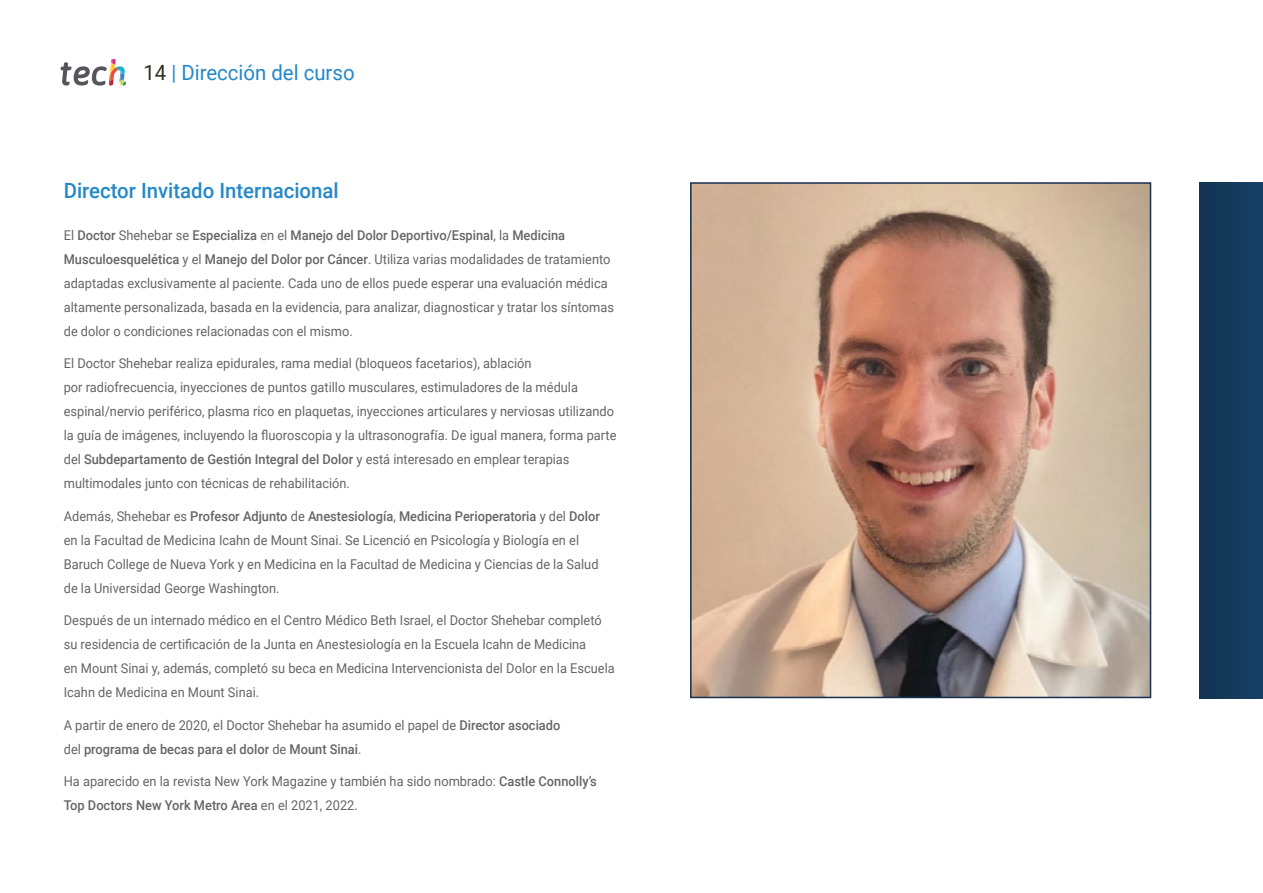
<style>
.page{position:relative;width:1263px;height:893px;background:#fff}
.page>*{position:absolute;margin:0;border:0;box-sizing:border-box;transform-origin:0 0}
.t1{font:500 21px "Roboto";color:#2488c9}
.t2{font:21px "Roboto";color:#2488c9}
.t3{font:13.5px/24px "Roboto";color:#656565;scale:.95 1}
.s1{color:#312e20}
.s2{font-weight:500}
</style>
<div class="page">
<svg style="left:61px;top:59px;width:65px;height:27px"></svg>
<img style="left:693px;top:185px;width:455px;height:510px">
<div style="left:690px;top:182px;width:461px;height:516px;border:2px solid #17304f"></div>
<div style="left:1199px;top:182px;width:64px;height:516px;background:#14395b"></div>
<h1 class="t2" style="left:144px;top:57px;width:213px"><span class="s1">14</span> | Dirección del curso</h1>
<h1 class="t1" style="left:64px;top:176px;width:276px">Director Invitado Internacional</h1>
<p class="t3" style="left:64px;top:222px;width:581px">El <span class="s2">Doctor</span> Shehebar se <span class="s2">Especializa</span> en el <span class="s2">Manejo del Dolor Deportivo/Espinal</span>, la <span class="s2">Medicina Musculoesquelética</span> y el <span class="s2">Manejo del Dolor por Cáncer</span>. Utiliza varias modalidades de tratamiento adaptadas exclusivamente al paciente. Cada uno de ellos puede esperar una evaluación médica altamente personalizada, basada en la evidencia, para analizar, diagnosticar y tratar los síntomas de dolor o condiciones relacionadas con el mismo.</p>
<p class="t3" style="left:64px;top:351px;width:583px">El Doctor Shehebar realiza epidurales, rama medial (bloqueos facetarios), ablación<br>por radiofrecuencia, inyecciones de puntos gatillo musculares, estimuladores de la médula espinal/nervio periférico, plasma rico en plaquetas, inyecciones articulares y nerviosas utilizando la guía de imágenes, incluyendo la fluoroscopia y la ultrasonografía. De igual manera, forma parte del <span class="s2">Subdepartamento de Gestión Integral del Dolor</span> y está interesado en emplear terapias multimodales junto con técnicas de rehabilitación.</p>
<p class="t3" style="left:64px;top:503px;width:566px">Además, Shehebar es <span class="s2">Profesor Adjunto</span> de <span class="s2">Anestesiología</span>, <span class="s2">Medicina Perioperatoria</span> y del <span class="s2">Dolor </span>en la Facultad de Medicina Icahn de Mount Sinai. Se Licenció en Psicología y Biología en el Baruch College de Nueva York y en Medicina en la Facultad de Medicina y Ciencias de la Salud de la Universidad George Washington.</p>
<p class="t3" style="left:64px;top:608px;width:581px">Después de un internado médico en el Centro Médico Beth Israel, el Doctor Shehebar completó su residencia de certificación de la Junta en Anestesiología en la Escuela Icahn de Medicina<br>en Mount Sinai y, además, completó su beca en Medicina Intervencionista del Dolor en la Escuela Icahn de Medicina en Mount Sinai.</p>
<p class="t3" style="left:64px;top:712px;width:524px">A partir de enero de 2020, el Doctor Shehebar ha asumido el papel de <span class="s2">Director asociado </span>del <span class="s2">programa de becas para el dolor</span> de <span class="s2">Mount Sinai</span>.</p>
<p class="t3" style="left:64px;top:769px;width:562px">Ha aparecido en la revista New York Magazine y también ha sido nombrado: <span class="s2">Castle Connolly’s<br>Top Doctors New York Metro Area</span> en el 2021, 2022.</p>
</div>
